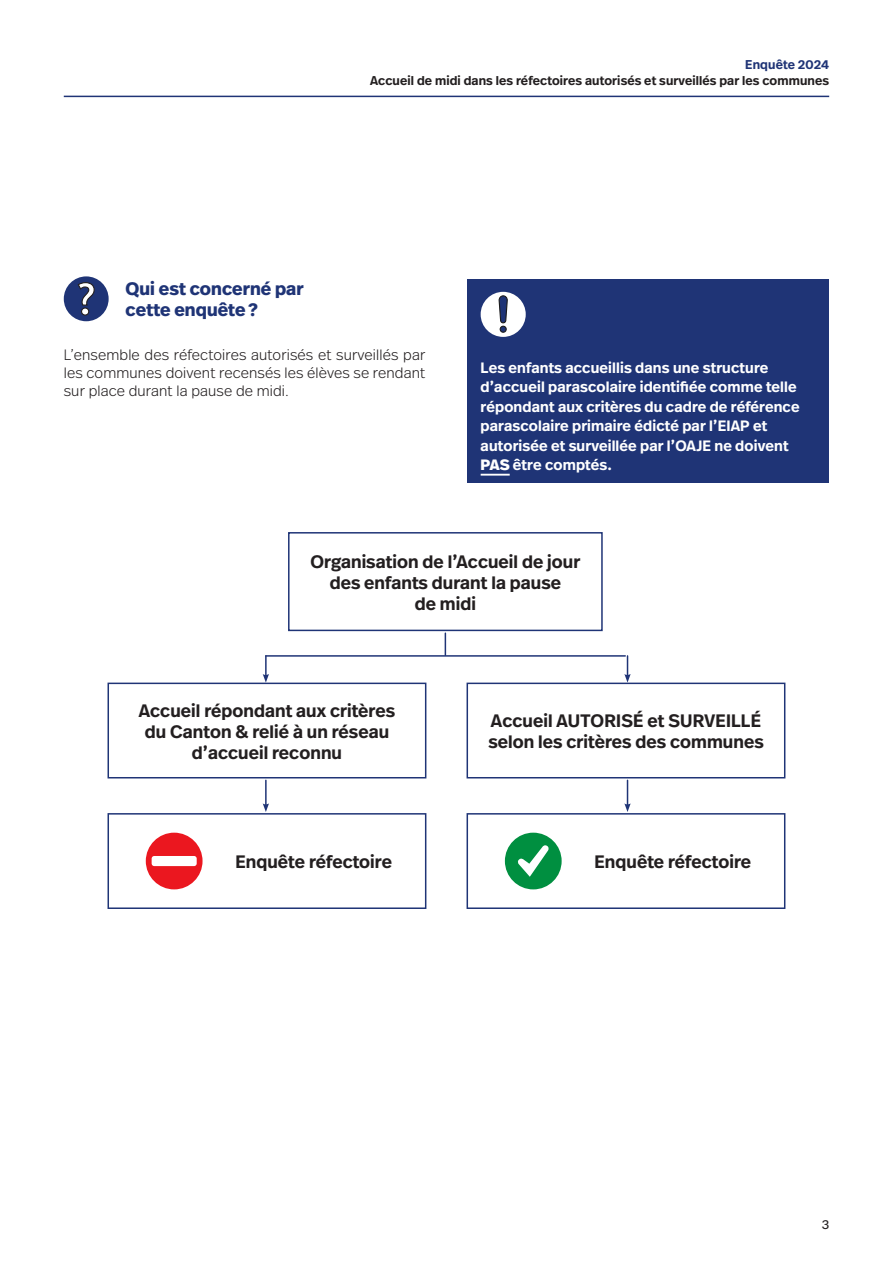
<style>
.page{position:relative;width:893px;height:1263px;background:#fff}
.page>*{position:absolute;margin:0;border:0;box-sizing:border-box;transform-origin:0 0}
.t1{font:600 18px/21px "Real Head Pro";letter-spacing:.005em;color:#231f20;text-align:center}
.t2{font:700 18px/21px "Real Head Pro";letter-spacing:.005em;color:#1f3476}
.t3{font:600 15px/19.5px "Real Head Pro";letter-spacing:.01em;color:#fff}
.t4{font:300 15px/18px "Real Head Pro";letter-spacing:.01em;color:#231f20;text-align:justify}
.t5{font:600 12.75px "Real Head Pro";letter-spacing:.01em;color:#231f20}
.t6{font:600 12.75px "Real Head Pro";letter-spacing:.01em;color:#1f3476}
.t7{font:12.75px "Real Head Pro";color:#231f20}
.s1{font-weight:800}
</style>
<div class="page">
<hr style="left:64px;top:96px;width:765px;height:1px;background:#1f3476">
<div style="left:64px;top:276px;width:45px;height:45px;background:#1f3476;border-radius:50%"></div>
<svg style="left:77px;top:282px;width:18px;height:34px"></svg>
<div style="left:468px;top:279px;width:361px;height:204px;background:#1f3476"></div>
<hr style="left:481px;top:474px;width:29px;height:2px;background:#fff">
<div style="left:481px;top:292px;width:45px;height:45px;background:#fff;border-radius:50%"></div>
<svg style="left:498px;top:295px;width:10px;height:36px"></svg>
<div style="left:500px;top:326px;width:7px;height:7px;border:1px solid #1c1c1c;border-radius:3px"></div>
<div style="left:288px;top:532px;width:315px;height:99px;border:2px solid #1f3476"></div>
<div style="left:467px;top:683px;width:318px;height:95px;border:2px solid #1f3476"></div>
<div style="left:467px;top:813px;width:318px;height:96px;border:2px solid #1f3476"></div>
<div style="left:108px;top:683px;width:318px;height:95px;border:2px solid #1f3476"></div>
<div style="left:108px;top:813px;width:318px;height:96px;border:2px solid #1f3476"></div>
<svg style="left:445px;top:633px;width:1px;height:22px"></svg>
<hr style="left:265px;top:656px;width:2px;height:20px;background:#1f3476">
<svg style="left:263px;top:674px;width:6px;height:9px"></svg>
<hr style="left:265px;top:780px;width:2px;height:26px;background:#1f3476">
<svg style="left:263px;top:803px;width:6px;height:9px"></svg>
<svg style="left:624px;top:656px;width:7px;height:27px"></svg>
<svg style="left:624px;top:780px;width:7px;height:32px"></svg>
<hr style="left:266px;top:655px;width:359px;height:2px;background:#1f3476">
<div style="left:146px;top:833px;width:57px;height:56px;background:#eb171f;border-radius:50%"></div>
<div style="left:152px;top:856px;width:45px;height:10px;background:#fff;border-radius:3px"></div>
<div style="left:505px;top:833px;width:57px;height:56px;background:#008f40;border-radius:50%"></div>
<svg style="left:518px;top:845px;width:31px;height:32px"></svg>
<p class="t6" style="left:745px;top:55px;width:85px">Enquête 2024</p>
<p class="t5" style="left:370px;top:72px;width:461px">Accueil de midi dans les réfectoires autorisés et surveillés par les communes</p>
<p class="t2" style="left:126px;top:278px;width:179px">Qui est concerné par cette enquête?</p>
<p class="t4" style="left:64px;top:345px;width:363px">L’ensemble des réfectoires autorisés et surveillés par les communes doivent recensés les élèves se rendant sur place durant la pause de midi.</p>
<p class="t3" style="left:481px;top:357px;width:320px">Les enfants accueillis dans une structure d’accueil parascolaire identifiée comme telle répondant aux critères du cadre de référence parascolaire primaire édicté par l’EIAP et autorisée et surveillée par l’OAJE ne doivent <span class="s1">PAS</span> être comptés.</p>
<p class="t1" style="left:310px;top:550px;width:271px">Organisation de l’Accueil de jour des enfants durant la pause<br>de midi</p>
<p class="t1" style="left:139px;top:699px;width:258px">Accueil répondant aux critères du Canton &amp; relié à un réseau d’accueil reconnu</p>
<p class="t1" style="left:235px;top:851px;width:158px">Enquête réfectoire</p>
<p class="t1" style="left:488px;top:710px;width:277px;text-align:left">Accueil AUTORISÉ et SURVEILLÉ selon les critères des communes</p>
<p class="t1" style="left:594px;top:851px;width:158px">Enquête réfectoire</p>
<p class="t7" style="left:822px;top:1216px;width:9px">3</p>
</div>
